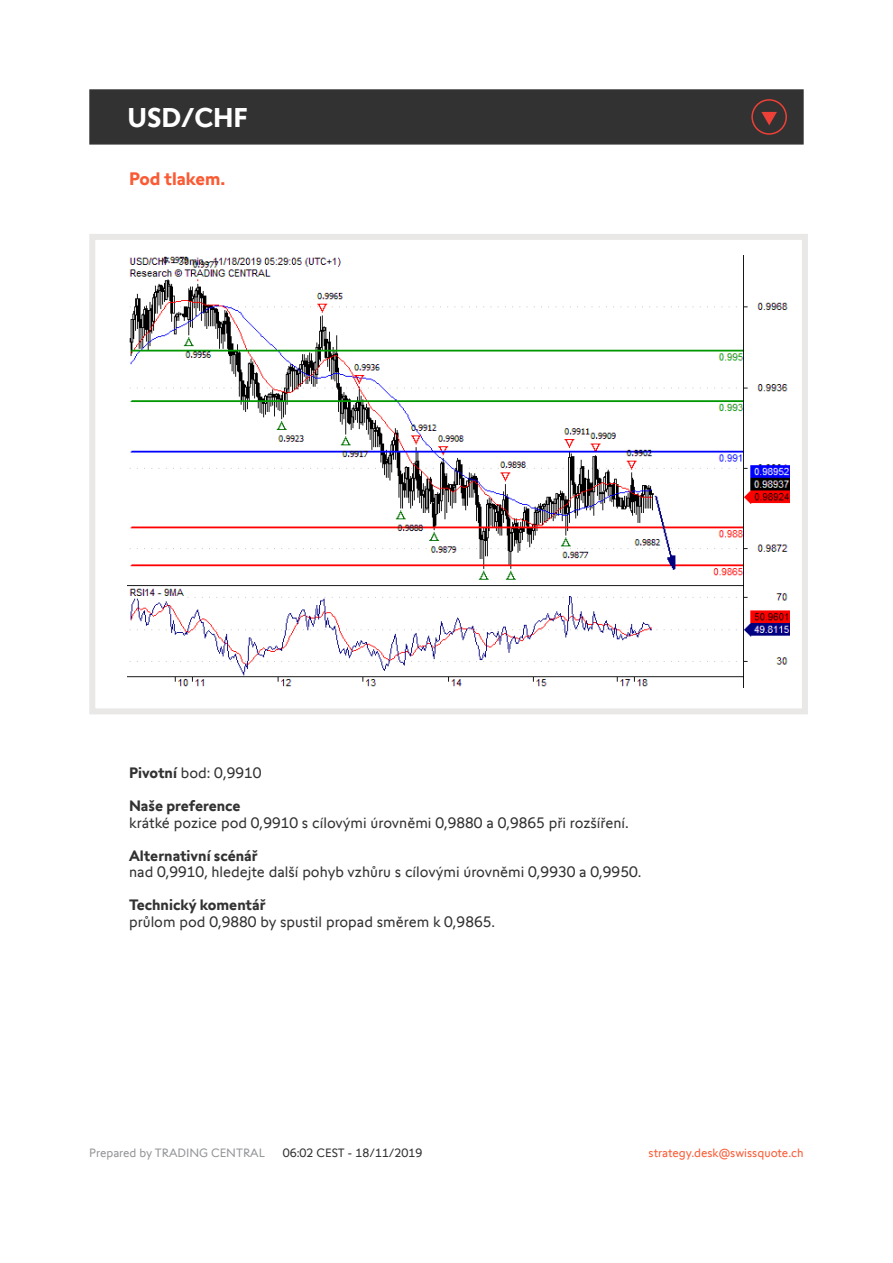
<style>
.page{position:relative;width:893px;height:1263px;background:#fff}
.page>*{position:absolute;margin:0;border:0;box-sizing:border-box;transform-origin:0 0}
.t1{font:700 27px "Swissquote CT";color:#fff}
.t2{font:700 18px "Swissquote CT";color:#fa5b35}
.t3{font:15px "Swissquote CT";color:#323232}
.t4{font:700 15px "Swissquote CT";color:#323232}
.t5{font:12px "Swissquote CT";color:#fa5b35}
.t6{font:12px "Swissquote CT";color:#939598}
.t7{font:12px "Swissquote CT";color:#323232}
.s1{font-weight:700}
</style>
<div class="page">
<div style="left:89px;top:234px;width:719px;height:480px;border:6px solid #e9e8e7"></div>
<div style="left:89px;top:89px;width:715px;height:56px;background:#323232;border:2px solid #323232"></div>
<img style="left:128px;top:255px;width:661px;height:432px">
<svg style="left:751px;top:99px;width:36px;height:36px"></svg>
<h1 class="t1" style="left:128px;top:101px;width:122px">USD/CHF</h1>
<p class="t2" style="left:129px;top:168px;width:98px">Pod tlakem.</p>
<p class="t3" style="left:129px;top:764px;width:134px"><span class="s1">Pivotní</span> bod: 0,9910</p>
<p class="t4" style="left:129px;top:797px;width:113px">Naše preference</p>
<p class="t3" style="left:129px;top:814px;width:501px">krátké pozice pod 0,9910 s cílovými úrovněmi 0,9880 a 0,9865 při rozšíření.</p>
<p class="t4" style="left:129px;top:846px;width:130px">Alternativní scénář</p>
<p class="t3" style="left:129px;top:863px;width:514px">nad 0,9910, hledejte další pohyb vzhůru s cílovými úrovněmi 0,9930 a 0,9950.</p>
<p class="t4" style="left:129px;top:896px;width:138px">Technický komentář</p>
<p class="t3" style="left:129px;top:913px;width:367px">průlom pod 0,9880 by spustil propad směrem k 0,9865.</p>
<p class="t6" style="left:89px;top:1145px;width:177px">Prepared by TRADING CENTRAL</p>
<p class="t7" style="left:283px;top:1145px;width:141px">06:02 CEST - 18/11/2019</p>
<p class="t5" style="left:649px;top:1145px;width:157px">strategy.desk@swissquote.ch</p>
</div>
